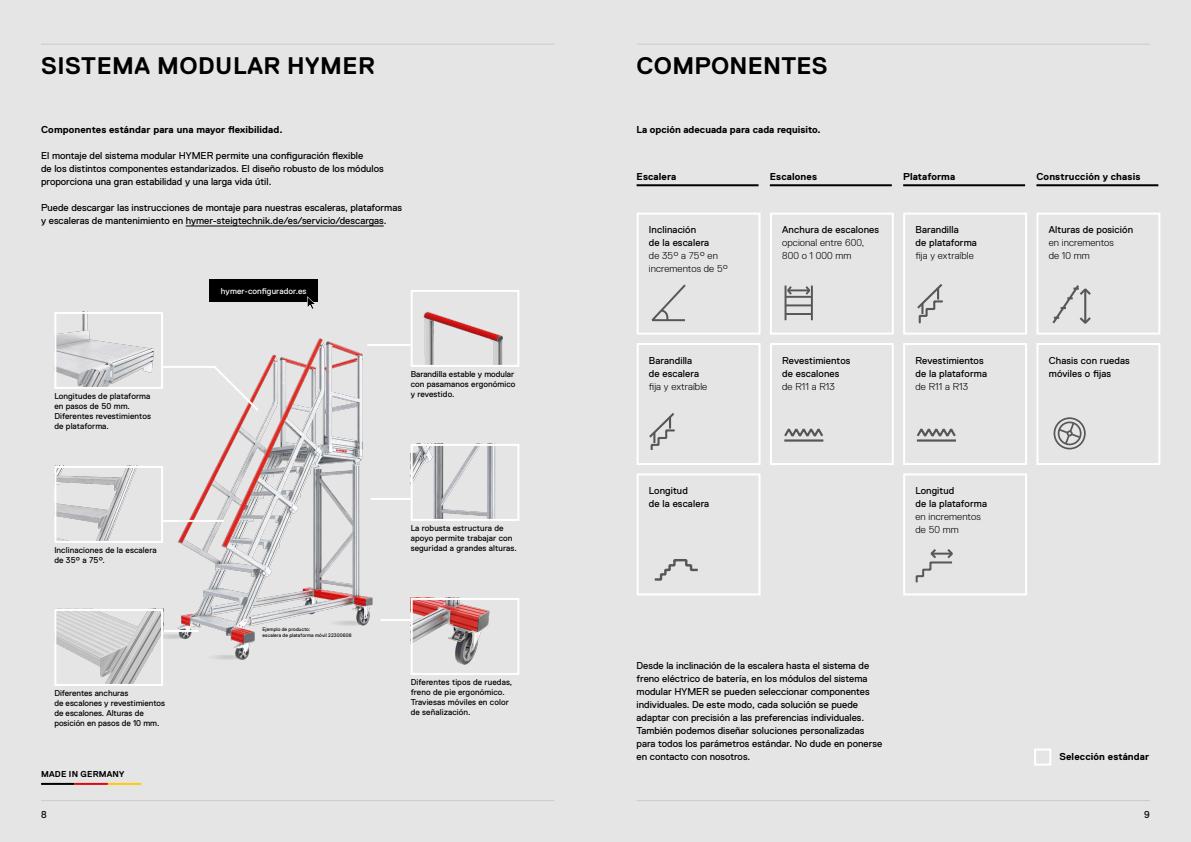
<style>
.page{position:relative;width:1191px;height:842px;background:#fff}
.page>*{position:absolute;margin:0;border:0;box-sizing:border-box;transform-origin:0 0}
.t1{font:700 24px "Replica Pro";letter-spacing:.02em;color:#000}
.t2{font:10px/13px "Replica Pro";color:#000}
.t3{font:700 10px "Replica Pro";letter-spacing:.01em;color:#000}
.t4{font:300 10px/13px "Replica Pro";letter-spacing:.01em;color:#000}
.t5{font:700 8.6px "Replica Pro";letter-spacing:.02em;color:#000}
.t6{font:8.5px/10.2px "Replica Pro";letter-spacing:.01em;color:#000}
.t7{font:8.5px "Replica Pro";letter-spacing:.01em;color:#fff}
.t8{font:5px/6px "Replica Pro";letter-spacing:.02em;color:#000}
</style>
<div class="page">
<div style="left:0;top:0;width:595px;height:842px;background:#e5e5e5"></div>
<img style="left:149px;top:338px;width:297px;height:322px">
<hr style="left:41px;top:800px;width:513px;height:1px;background:#cacaca">
<hr style="left:41px;top:44px;width:513px;height:1px;background:#cacaca">
<hr style="left:41px;top:783px;width:33px;height:2px;background:#000">
<hr style="left:74px;top:783px;width:34px;height:2px;background:#e30613">
<hr style="left:108px;top:783px;width:33px;height:2px;background:#fecb04">
<img style="left:414px;top:447px;width:82px;height:71px">
<div style="left:411px;top:444px;width:108px;height:77px;border:2px solid #fff"></div>
<img style="left:57px;top:469px;width:103px;height:71px">
<div style="left:54px;top:466px;width:109px;height:77px;border:2px solid #fff"></div>
<img style="left:414px;top:311px;width:89px;height:53px">
<div style="left:411px;top:290px;width:108px;height:77px;border:2px solid #fff"></div>
<img style="left:57px;top:315px;width:103px;height:71px">
<div style="left:54px;top:312px;width:109px;height:77px;border:2px solid #fff"></div>
<svg style="left:204px;top:655px;width:42px;height:5px"></svg>
<svg style="left:327px;top:620px;width:41px;height:6px"></svg>
<svg style="left:150px;top:634px;width:41px;height:5px"></svg>
<svg style="left:275px;top:609px;width:41px;height:6px"></svg>
<svg style="left:161px;top:365px;width:100px;height:48px"></svg>
<hr style="left:163px;top:630px;width:35px;height:2px;background:#fff">
<hr style="left:367px;top:344px;width:44px;height:2px;background:#fff">
<hr style="left:370px;top:498px;width:41px;height:2px;background:#fff">
<hr style="left:163px;top:520px;width:61px;height:2px;background:#fff">
<hr style="left:380px;top:619px;width:31px;height:2px;background:#fff">
<img style="left:414px;top:601px;width:76px;height:64px">
<div style="left:411px;top:598px;width:108px;height:77px;border:2px solid #fff"></div>
<img style="left:57px;top:612px;width:103px;height:71px">
<div style="left:54px;top:609px;width:109px;height:77px;border:2px solid #fff"></div>
<div style="left:595px;top:0;width:596px;height:842px;background:#e5e5e5"></div>
<div style="left:636px;top:213px;width:124px;height:122px;background:#e5e5e5;border:2px solid #fff"></div>
<div style="left:770px;top:213px;width:123px;height:122px;background:#e5e5e5;border:2px solid #fff"></div>
<div style="left:903px;top:213px;width:124px;height:122px;background:#e5e5e5;border:2px solid #fff"></div>
<div style="left:1036px;top:213px;width:124px;height:122px;background:#e5e5e5;border:2px solid #fff"></div>
<svg style="left:651px;top:284px;width:35px;height:37px"></svg>
<hr style="left:636px;top:184px;width:122px;height:2px;background:#000">
<hr style="left:770px;top:184px;width:121px;height:2px;background:#000">
<hr style="left:903px;top:184px;width:122px;height:2px;background:#000">
<hr style="left:1036px;top:184px;width:122px;height:2px;background:#000">
<div style="left:636px;top:343px;width:124px;height:122px;background:#e5e5e5;border:2px solid #fff"></div>
<div style="left:770px;top:343px;width:123px;height:122px;background:#e5e5e5;border:2px solid #fff"></div>
<div style="left:903px;top:343px;width:124px;height:122px;background:#e5e5e5;border:2px solid #fff"></div>
<div style="left:1036px;top:343px;width:124px;height:122px;background:#e5e5e5;border:2px solid #fff"></div>
<div style="left:636px;top:473px;width:124px;height:122px;background:#e5e5e5;border:2px solid #fff"></div>
<div style="left:903px;top:473px;width:124px;height:122px;background:#e5e5e5;border:2px solid #fff"></div>
<hr style="left:788px;top:289px;width:20px;height:2px;background:#575756">
<svg style="left:785px;top:285px;width:9px;height:11px"></svg>
<svg style="left:803px;top:285px;width:9px;height:11px"></svg>
<hr style="left:785px;top:296px;width:27px;height:2px;background:#575756">
<hr style="left:785px;top:304px;width:27px;height:2px;background:#575756">
<hr style="left:785px;top:313px;width:27px;height:2px;background:#575756">
<hr style="left:784px;top:286px;width:2px;height:34px;background:#575756">
<hr style="left:811px;top:286px;width:2px;height:34px;background:#575756">
<svg style="left:917px;top:284px;width:26px;height:39px"></svg>
<svg style="left:1052px;top:285px;width:39px;height:38px"></svg>
<svg style="left:649px;top:413px;width:26px;height:37px"></svg>
<hr style="left:784px;top:439px;width:39px;height:3px;background:#575756">
<svg style="left:784px;top:428px;width:40px;height:12px"></svg>
<hr style="left:917px;top:439px;width:39px;height:3px;background:#575756">
<svg style="left:916px;top:428px;width:40px;height:12px"></svg>
<div style="left:1053px;top:417px;width:32px;height:32px;border:2px solid #575756;border-radius:50%"></div>
<svg style="left:1057px;top:421px;width:24px;height:25px"></svg>
<svg style="left:654px;top:559px;width:44px;height:22px"></svg>
<svg style="left:915px;top:549px;width:38px;height:33px"></svg>
<hr style="left:636px;top:800px;width:513px;height:1px;background:#cacaca">
<hr style="left:636px;top:44px;width:513px;height:1px;background:#cacaca">
<hr style="left:186px;top:226px;width:198px;height:1px;background:#000">
<div style="left:209px;top:279px;width:109px;height:22px;background:#000"></div>
<svg style="left:307px;top:296px;width:9px;height:13px"></svg>
<div style="left:1034px;top:749px;width:17px;height:17px;background:#e5e5e5;border:2px solid #fff"></div>
<h1 class="t1" style="left:41px;top:52px;width:335px">SISTEMA MODULAR HYMER</h1>
<p class="t3" style="left:41px;top:124px;width:243px">Componentes estándar para una mayor flexibilidad.</p>
<p class="t2" style="left:41px;top:150px;width:344px">El montaje del sistema modular HYMER permite una configuración flexible<br>de los distintos componentes estandarizados. El diseño robusto de los módulos proporciona una gran estabilidad y una larga vida útil.</p>
<p class="t2" style="left:41px;top:202px;width:362px">Puede descargar las instrucciones de montaje para nuestras escaleras, plataformas y escaleras de mantenimiento en hymer-steigtechnik.de/es/servicio/descargas.</p>
<p class="t7" style="left:221px;top:286px;width:87px">hymer-configurador.es</p>
<p class="t6" style="left:54px;top:391px;width:98px">Longitudes de plataforma en pasos de 50 mm.<br>Diferentes revestimientos de plataforma.</p>
<p class="t6" style="left:411px;top:369px;width:106px">Barandilla estable y modular con pasamanos ergonómico y revestido.</p>
<p class="t6" style="left:54px;top:545px;width:104px">Inclinaciones de la escalera de 35° a 75°.</p>
<p class="t6" style="left:54px;top:688px;width:112px">Diferentes anchuras<br>de escalones y revestimientos de escalones. Alturas de posición en pasos de 10 mm.</p>
<p class="t5" style="left:41px;top:769px;width:85px">MADE IN GERMANY</p>
<p class="t8" style="left:262px;top:626px;width:91px">Ejemplo de producto:<br>escalera de plataforma móvil 22300608</p>
<p class="t6" style="left:411px;top:523px;width:108px">La robusta estructura de apoyo permite trabajar con seguridad a grandes alturas.</p>
<p class="t6" style="left:411px;top:677px;width:103px">Diferentes tipos de ruedas, freno de pie ergonómico.<br>Traviesas móviles en color de señalización.</p>
<h1 class="t1" style="left:636px;top:52px;width:193px">COMPONENTES</h1>
<p class="t3" style="left:636px;top:124px;width:186px">La opción adecuada para cada requisito.</p>
<p class="t3" style="left:636px;top:171px;width:41px">Escalera</p>
<p class="t3" style="left:770px;top:171px;width:49px">Escalones</p>
<p class="t3" style="left:903px;top:171px;width:54px">Plataforma</p>
<p class="t3" style="left:1036px;top:171px;width:105px">Construcción y chasis</p>
<p class="t2" style="left:649px;top:224px;width:62px">Inclinación de la escalera</p>
<p class="t4" style="left:649px;top:250px;width:81px">de 35° a 75° en incrementos de 5°</p>
<p class="t2" style="left:782px;top:224px;width:98px">Anchura de escalones</p>
<p class="t4" style="left:782px;top:237px;width:83px">opcional entre 600,<br>800 o 1 000 mm</p>
<p class="t2" style="left:915px;top:224px;width:63px">Barandilla<br>de plataforma</p>
<p class="t4" style="left:915px;top:250px;width:60px">fija y extraíble</p>
<p class="t2" style="left:1048px;top:224px;width:86px">Alturas de posición</p>
<p class="t4" style="left:1048px;top:237px;width:67px">en incrementos de 10 mm</p>
<p class="t2" style="left:649px;top:354px;width:52px">Barandilla de escalera</p>
<p class="t4" style="left:649px;top:380px;width:60px">fija y extraíble</p>
<p class="t2" style="left:782px;top:354px;width:70px">Revestimientos de escalones</p>
<p class="t4" style="left:782px;top:380px;width:54px">de R11 a R13</p>
<p class="t2" style="left:915px;top:354px;width:73px">Revestimientos de la plataforma</p>
<p class="t4" style="left:915px;top:380px;width:54px">de R11 a R13</p>
<p class="t2" style="left:1048px;top:354px;width:82px">Chasis con ruedas móviles o fijas</p>
<p class="t2" style="left:649px;top:484px;width:62px">Longitud<br>de la escalera</p>
<p class="t2" style="left:915px;top:484px;width:73px">Longitud<br>de la plataforma</p>
<p class="t4" style="left:915px;top:510px;width:67px">en incrementos de 50 mm</p>
<p class="t2" style="left:636px;top:659px;width:247px">Desde la inclinación de la escalera hasta el sistema de freno eléctrico de batería, en los módulos del sistema modular HYMER se pueden seleccionar componentes individuales. De este modo, cada solución se puede adaptar con precisión a las preferencias individuales.<br>También podemos diseñar soluciones personalizadas para todos los parámetros estándar. No dude en ponerse en contacto con nosotros.</p>
<p class="t3" style="left:1059px;top:751px;width:91px">Selección estándar</p>
<p class="t2" style="left:41px;top:808px;width:7px">8</p>
<p class="t2" style="left:1144px;top:808px;width:7px">9</p>
</div>
